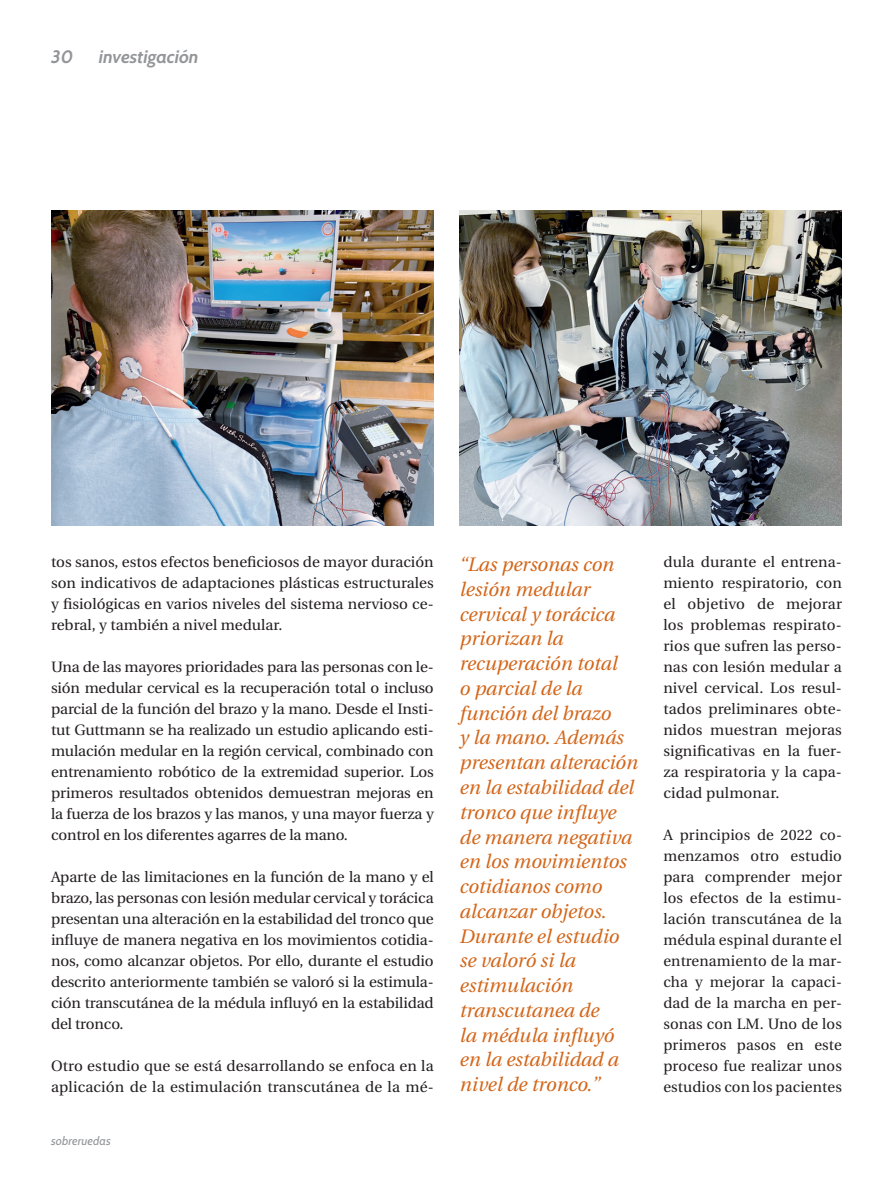
<style>
.page{position:relative;width:893px;height:1195px;background:#fff}
.page>*{position:absolute;margin:0;border:0;box-sizing:border-box;transform-origin:0 0}
._8_DESTACAT{font:italic 19.5px/24.8px "Utopia";color:#d3661a}
._1_2_TÍTOL_SECCIÓ_PE{font:italic 700 18px "Cabin";color:#939598}
._7_COS_PRINCIPAL{font:15px/21px "Utopia";letter-spacing:.01em;color:#231f20;text-align:justify}
.t1{font:italic 12px "Cabin";letter-spacing:.01em;color:#939598}
</style>
<div class="page">
<img style="left:51px;top:210px;width:383px;height:315px">
<img style="left:459px;top:210px;width:383px;height:315px">
<p class="_1_2_TÍTOL_SECCIÓ_PE" style="left:51px;top:46px;width:24px">30</p>
<p class="_1_2_TÍTOL_SECCIÓ_PE" style="left:99px;top:46px;width:101px">investigación</p>
<p class="_7_COS_PRINCIPAL" style="left:51px;top:552px;width:384px">tos sanos, estos efectos beneficiosos de mayor duración son indicativos de adaptaciones plásticas estructurales y fisiológicas en varios niveles del sistema nervioso ce&shy;rebral, y también a nivel medular.</p>
<p class="_7_COS_PRINCIPAL" style="left:51px;top:657px;width:384px">Una de las mayores prioridades para las personas con le&shy;sión medular cervical es la recuperación total o incluso parcial de la función del brazo y la mano. Desde el Insti&shy;tut Guttmann se ha realizado un estudio aplicando esti&shy;mulación medular en la región cervical, combinado con entrenamiento robótico de la extremidad superior. Los primeros resultados obtenidos demuestran mejoras en la fuerza de los brazos y las manos, y una mayor fuerza y control en los diferentes agarres de la mano.</p>
<p class="_7_COS_PRINCIPAL" style="left:51px;top:867px;width:384px">Aparte de las limitaciones en la función de la mano y el brazo, las personas con lesión medular cervical y torácica presentan una alteración en la estabilidad del tronco que influye de manera negativa en los movimientos cotidia&shy;nos, como alcanzar objetos. Por ello, durante el estudio descrito anteriormente también se valoró si la estimula&shy;ción transcutánea de la médula influyó en la estabilidad del tronco.</p>
<p class="_7_COS_PRINCIPAL" style="left:51px;top:1056px;width:384px">Otro estudio que se está desarrollando se enfoca en la aplicación de la estimulación transcutánea de la mé-</p>
<p class="t1" style="left:51px;top:1133px;width:61px">sobreruedas</p>
<p class="_8_DESTACAT" style="left:459px;top:552px;width:180px">“Las personas con lesión medular cervical y torácica priorizan la recuperación total<br>o parcial de la función del brazo<br>y la mano. Además presentan alteración en la estabilidad del tronco que influye de manera negativa en los movimientos cotidianos como alcanzar objetos.</p>
<p class="_8_DESTACAT" style="left:459px;top:924px;width:161px">Durante el estudio se valoró si la estimulación transcutanea de la médula influyó en la estabilidad a nivel de tronco.”</p>
<p class="_7_COS_PRINCIPAL" style="left:663px;top:552px;width:180px">dula durante el entrena&shy;miento respiratorio, con el objetivo de mejorar los problemas respirato&shy;rios que sufren las perso&shy;nas con lesión medular a nivel cervical. Los resul&shy;tados preliminares obte&shy;nidos muestran mejoras significativas en la fuer&shy;za respiratoria y la capa&shy;cidad pulmonar.</p>
<p class="_7_COS_PRINCIPAL" style="left:663px;top:825px;width:180px">A principios de 2022 co&shy;menzamos otro estudio para comprender mejor los efectos de la estimu&shy;lación transcutánea de la médula espinal durante el entrenamiento de la mar&shy;cha y mejorar la capaci&shy;dad de la marcha en per&shy;sonas con LM. Uno de los primeros pasos en este proceso fue realizar unos estudios con los pacientes</p>
</div>
